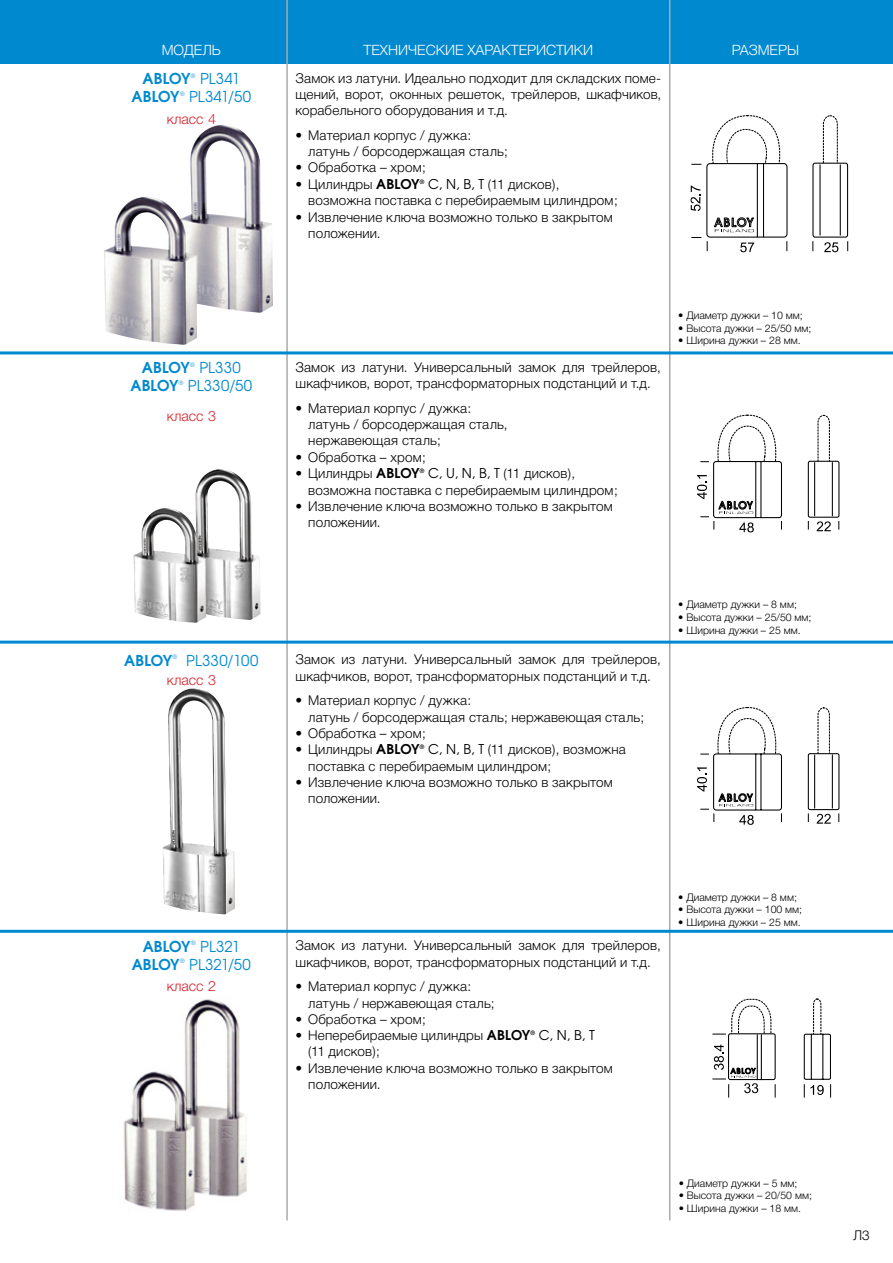
<style>
.page{position:relative;width:893px;height:1263px;background:#fff}
.page>*{position:absolute;margin:0;border:0;box-sizing:border-box;transform-origin:0 0}
.t1{font:15px "Avangard TM";letter-spacing:.005em;color:#0089cf}
.t2{font:700 15px "Avangard TM";letter-spacing:-.005em;color:#0089cf}
.t3{font:300 14.25px "Helvetica Neue Cyr";color:#fff}
.t4{font:300 14.25px "Helvetica Neue Cyr";color:#d7212d}
.t5{font:300 13.5px/16.2px "Helvetica Neue Cyr";letter-spacing:.01em;color:#000}
.t6{font:13.5px "Avangard TM";color:#000}
.t7{font:300 10.5px "Helvetica Neue Cyr";color:#000}
.t8{font:6px "Avangard TM";color:#0089cf}
.t9{font:700 6px "Avangard TM";color:#000}
.s1{font-family:"Avangard TM";font-weight:700}
.s2{font-family:"Avangard TM";font-weight:400}
</style>
<div class="page">
<div style="left:0;top:0;width:893px;height:64px;background:#0089cf"></div>
<hr style="left:286px;top:0;width:2px;height:1220px;background:#a7a9ac">
<hr style="left:669px;top:0;width:1px;height:1220px;background:#a7a9ac">
<hr style="left:0;top:930px;width:893px;height:3px;background:#0089cf">
<hr style="left:0;top:641px;width:893px;height:3px;background:#0089cf">
<hr style="left:0;top:351px;width:893px;height:3px;background:#0089cf">
<img style="left:104px;top:125px;width:169px;height:220px">
<svg style="left:691px;top:115px;width:97px;height:137px"></svg>
<svg style="left:812px;top:115px;width:36px;height:137px"></svg>
<svg style="left:807px;top:415px;width:32px;height:116px"></svg>
<svg style="left:697px;top:415px;width:85px;height:117px"></svg>
<img style="left:124px;top:999px;width:123px;height:212px">
<svg style="left:712px;top:998px;width:64px;height:99px"></svg>
<svg style="left:803px;top:998px;width:28px;height:99px"></svg>
<img style="left:163px;top:688px;width:72px;height:226px">
<img style="left:195px;top:469px;width:65px;height:151px">
<img style="left:133px;top:508px;width:73px;height:115px">
<svg style="left:807px;top:707px;width:32px;height:117px"></svg>
<svg style="left:697px;top:707px;width:85px;height:118px"></svg>
<p class="t3" style="left:162px;top:42px;width:61px">МОДЕЛЬ</p>
<p class="t3" style="left:364px;top:42px;width:231px">ТЕХНИЧЕСКИЕ ХАРАКТЕРИСТИКИ</p>
<p class="t3" style="left:732px;top:42px;width:69px">РАЗМЕРЫ</p>
<p class="t5" style="left:296px;top:70px;width:367px;text-align:justify">Замок из латуни. Идеально подходит для складских поме&shy;щений, ворот, оконных решеток, трейлеров, шкафчиков, корабельного оборудования и т.д.</p>
<p class="t5" style="left:308px;top:127px;width:201px;text-indent:-13px">• Материал корпус / дужка: латунь / борсодержащая сталь;</p>
<p class="t5" style="left:295px;top:160px;width:132px">• Обработка – хром;</p>
<p class="t5" style="left:295px;top:176px;width:126px">• Цилиндры <span class="s1">ABLOY</span></p>
<p class="t9" style="left:420px;top:178px;width:6px">®</p>
<p class="t2" style="left:143px;top:70px;width:49px">ABLOY</p>
<p class="t8" style="left:191px;top:72px;width:6px">®</p>
<p class="t1" style="left:200px;top:70px;width:42px">PL341</p>
<p class="t2" style="left:132px;top:88px;width:49px">ABLOY</p>
<p class="t8" style="left:180px;top:90px;width:6px">®</p>
<p class="t1" style="left:189px;top:88px;width:63px">PL341/50</p>
<p class="t4" style="left:167px;top:112px;width:51px">класс 4</p>
<p class="t5" style="left:308px;top:176px;width:311px;text-indent:120px"><span class="s2">C, N, B, T</span> (11 дисков), возможна поставка с перебираемым цилиндром;</p>
<p class="t5" style="left:308px;top:209px;width:306px;text-indent:-13px">• Извлечение ключа возможно только в закрытом положении.</p>
<p class="t2" style="left:142px;top:359px;width:49px">ABLOY</p>
<p class="t8" style="left:190px;top:361px;width:6px">®</p>
<p class="t1" style="left:199px;top:359px;width:43px">PL330</p>
<p class="t2" style="left:130px;top:377px;width:49px">ABLOY</p>
<p class="t8" style="left:179px;top:379px;width:6px">®</p>
<p class="t1" style="left:188px;top:377px;width:66px">PL330/50</p>
<p class="t4" style="left:167px;top:408px;width:51px">класс 3</p>
<p class="t2" style="left:124px;top:652px;width:49px">ABLOY</p>
<p class="t8" style="left:173px;top:654px;width:6px">®</p>
<p class="t1" style="left:186px;top:652px;width:74px">PL330/100</p>
<p class="t4" style="left:167px;top:672px;width:51px">класс 3</p>
<p class="t2" style="left:143px;top:937px;width:49px">ABLOY</p>
<p class="t8" style="left:191px;top:939px;width:6px">®</p>
<p class="t1" style="left:200px;top:938px;width:41px">PL321</p>
<p class="t2" style="left:132px;top:955px;width:49px">ABLOY</p>
<p class="t8" style="left:180px;top:957px;width:6px">®</p>
<p class="t1" style="left:189px;top:956px;width:63px">PL321/50</p>
<p class="t4" style="left:167px;top:978px;width:51px">класс 2</p>
<p class="t5" style="left:295px;top:359px;width:367px">Замок из латуни. Универсальный замок для трейлеров, шкафчиков, ворот, трансформаторных подстанций и т.д.</p>
<p class="t5" style="left:308px;top:400px;width:201px;text-indent:-13px">• Материал корпус / дужка: латунь / борсодержащая сталь, нержавеющая сталь;</p>
<p class="t5" style="left:295px;top:449px;width:132px">• Обработка – хром;</p>
<p class="t5" style="left:295px;top:465px;width:126px">• Цилиндры <span class="s1">ABLOY</span></p>
<p class="t9" style="left:420px;top:467px;width:6px">®</p>
<p class="t5" style="left:308px;top:465px;width:311px;text-indent:120px"><span class="s2">C, U, N, B, T</span> (11 дисков), возможна поставка с перебираемым цилиндром;</p>
<p class="t5" style="left:308px;top:498px;width:306px;text-indent:-13px">• Извлечение ключа возможно только в закрытом положении.</p>
<p class="t7" style="left:678px;top:310px;width:126px">• Диаметр дужки – 10 мм;</p>
<p class="t7" style="left:678px;top:322px;width:135px">• Высота дужки – 25/50 мм;</p>
<p class="t7" style="left:678px;top:335px;width:124px">• Ширина дужки – 28 мм.</p>
<p class="t5" style="left:295px;top:652px;width:367px">Замок из латуни. Универсальный замок для трейлеров, шкафчиков, ворот, трансформаторных подстанций и т.д.</p>
<p class="t5" style="left:308px;top:693px;width:337px;text-indent:-13px">• Материал корпус / дужка:<br>латунь / борсодержащая сталь; нержавеющая сталь;</p>
<p class="t5" style="left:295px;top:725px;width:132px">• Обработка – хром;</p>
<p class="t5" style="left:295px;top:741px;width:126px">• Цилиндры <span class="s1">ABLOY</span></p>
<p class="t9" style="left:420px;top:743px;width:6px">®</p>
<p class="t5" style="left:308px;top:741px;width:319px;text-indent:120px"><span class="s2">C, N, B, T</span> (11 дисков), возможна поставка с перебираемым цилиндром;</p>
<p class="t5" style="left:308px;top:774px;width:306px;text-indent:-13px">• Извлечение ключа возможно только в закрытом положении.</p>
<p class="t7" style="left:678px;top:599px;width:120px">• Диаметр дужки – 8 мм;</p>
<p class="t7" style="left:678px;top:611px;width:135px">• Высота дужки – 25/50 мм;</p>
<p class="t7" style="left:678px;top:624px;width:124px">• Ширина дужки – 25 мм.</p>
<p class="t5" style="left:295px;top:938px;width:367px">Замок из латуни. Универсальный замок для трейлеров, шкафчиков, ворот, трансформаторных подстанций и т.д.</p>
<p class="t5" style="left:308px;top:978px;width:188px;text-indent:-13px">• Материал корпус / дужка: латунь / нержавеющая сталь;</p>
<p class="t5" style="left:295px;top:1011px;width:132px">• Обработка – хром;</p>
<p class="t5" style="left:295px;top:1027px;width:236px">• Неперебираемые цилиндры <span class="s1">ABLOY</span></p>
<p class="t9" style="left:531px;top:1029px;width:6px">®</p>
<p class="t6" style="left:539px;top:1028px;width:57px">C, N, B, T</p>
<p class="t5" style="left:308px;top:1044px;width:73px">(11 дисков);</p>
<p class="t5" style="left:308px;top:1060px;width:306px;text-indent:-13px">• Извлечение ключа возможно только в закрытом положении.</p>
<p class="t7" style="left:678px;top:891px;width:120px">• Диаметр дужки – 8 мм;</p>
<p class="t7" style="left:678px;top:904px;width:125px">• Высота дужки – 100 мм;</p>
<p class="t7" style="left:678px;top:916px;width:124px">• Ширина дужки – 25 мм.</p>
<p class="t7" style="left:679px;top:1177px;width:120px">• Диаметр дужки – 5 мм;</p>
<p class="t7" style="left:679px;top:1190px;width:135px">• Высота дужки – 20/50 мм;</p>
<p class="t7" style="left:679px;top:1202px;width:124px">• Ширина дужки – 18 мм.</p>
<p class="t5" style="left:853px;top:1227px;width:18px">Л3</p>
</div>
